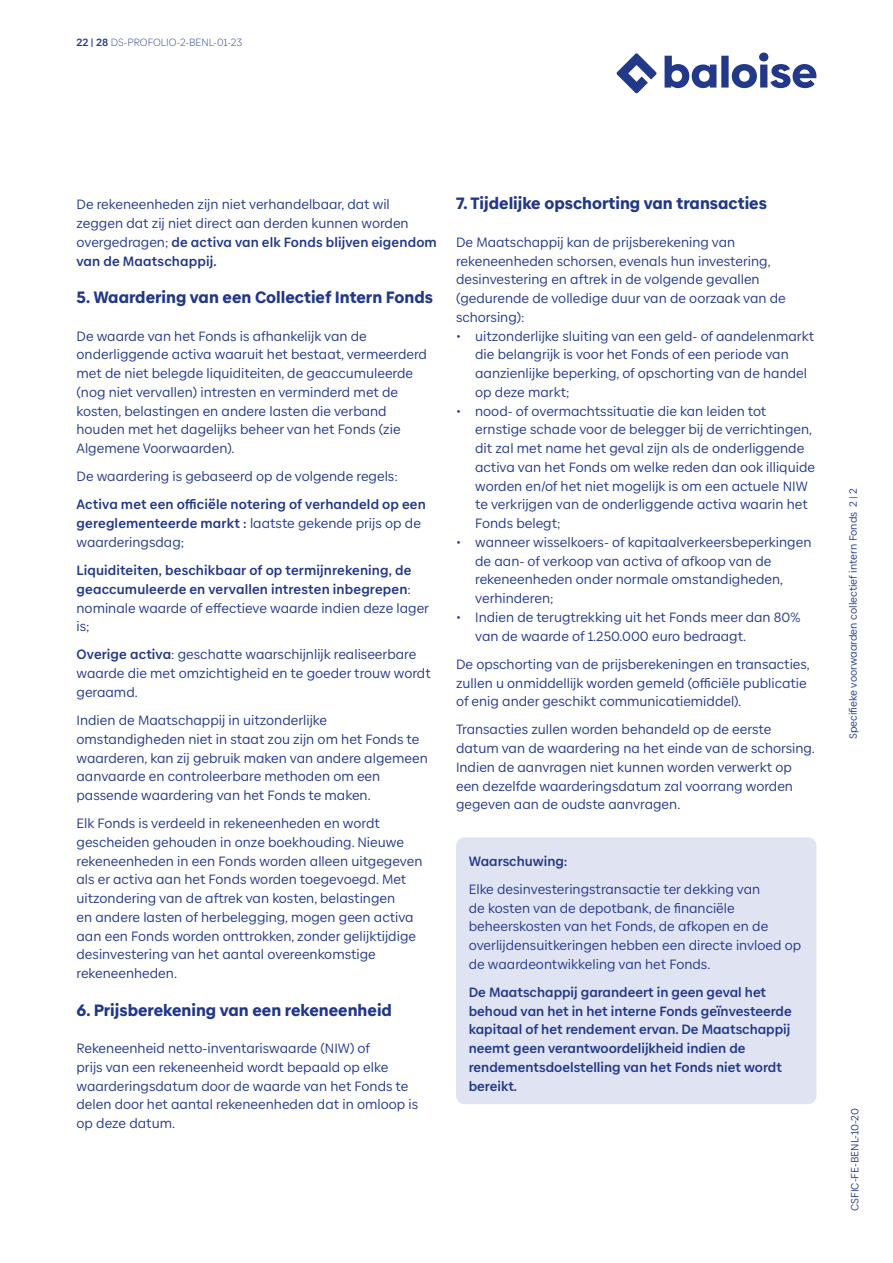
<style>
.page{position:relative;width:893px;height:1263px;background:#fff}
.page>*{position:absolute;margin:0;border:0;box-sizing:border-box;transform-origin:0 0}
.t1{font:900 16.5px "Baloise Create Text";color:#223888}
.t2{font:13.5px/18.8px "Baloise Create Text";color:#223888}
.t3{font:700 13.5px/18.8px "Baloise Create Text";color:#223888}
.t4{font:10.5px "Baloise Create Text";color:#223888}
.t5{font:300 10.5px "Baloise Create Text";color:#223888}
.s1{font-weight:700}
.s2{font-weight:400}
</style>
<div class="page">
<svg style="left:617px;top:53px;width:199px;height:40px"></svg>
<div style="left:456px;top:837px;width:360px;height:267px;background:#e0e4f2;border-radius:9px"></div>
<p class="t5" style="left:77px;top:36px;width:167px"><span class="s1">22 | 28</span> DS-PROFOLIO-2-BENL-01-23</p>
<p class="t2" style="left:77px;top:195px;width:362px">De rekeneenheden zijn niet verhandelbaar, dat wil zeggen dat zij niet direct aan derden kunnen worden overgedragen; <span class="s1">de activa van elk Fonds blijven eigendom van de Maatschappij.</span></p>
<p class="t1" style="left:77px;top:286px;width:358px">5. Waardering van een Collectief Intern Fonds</p>
<p class="t2" style="left:77px;top:326px;width:352px">De waarde van het Fonds is afhankelijk van de onderliggende activa waaruit het bestaat, vermeerderd met de niet belegde liquiditeiten, de geaccumuleerde (nog niet vervallen) intresten en verminderd met de kosten, belastingen en andere lasten die verband houden met het dagelijks beheer van het Fonds (zie Algemene Voorwaarden).</p>
<p class="t3" style="left:77px;top:462px;width:351px;line-height:28px"><span class="s2">De waardering is gebaseerd op de volgende regels:<br></span>Activa met een officiële notering of verhandeld op een</p>
<p class="t2" style="left:77px;top:514px;width:346px"><span class="s1">gereglementeerde markt :</span> laatste gekende prijs op de waarderingsdag;</p>
<p class="t3" style="left:77px;top:561px;width:354px">Liquiditeiten, beschikbaar of op termijnrekening, de geaccumuleerde en vervallen intresten inbegrepen<span class="s2">: nominale waarde of effectieve waarde indien deze lager is;</span></p>
<p class="t2" style="left:77px;top:645px;width:356px"><span class="s1">Overige activa</span>: geschatte waarschijnlijk realiseerbare waarde die met omzichtigheid en te goeder trouw wordt geraamd.</p>
<p class="t2" style="left:77px;top:711px;width:353px">Indien de Maatschappij in uitzonderlijke omstandigheden niet in staat zou zijn om het Fonds te waarderen, kan zij gebruik maken van andere algemeen aanvaarde en controleerbare methoden om een passende waardering van het Fonds te maken.</p>
<p class="t2" style="left:77px;top:814px;width:347px">Elk Fonds is verdeeld in rekeneenheden en wordt gescheiden gehouden in onze boekhouding. Nieuwe rekeneenheden in een Fonds worden alleen uitgegeven als er activa aan het Fonds worden toegevoegd. Met uitzondering van de aftrek van kosten, belastingen<br>en andere lasten of herbelegging, mogen geen activa aan een Fonds worden onttrokken, zonder gelijktijdige desinvestering van het aantal overeenkomstige rekeneenheden.</p>
<p class="t1" style="left:77px;top:998px;width:317px">6. Prijsberekening van een rekeneenheid</p>
<p class="t2" style="left:77px;top:1039px;width:343px">Rekeneenheid netto-inventariswaarde (NIW) of<br>prijs van een rekeneenheid wordt bepaald op elke waarderingsdatum door de waarde van het Fonds te delen door het aantal rekeneenheden dat in omloop is op deze datum.</p>
<p class="t1" style="left:456px;top:192px;width:312px">7. Tijdelijke opschorting van transacties</p>
<p class="t2" style="left:456px;top:233px;width:331px">De Maatschappij kan de prijsberekening van rekeneenheden schorsen, evenals hun investering, desinvestering en aftrek in de volgende gevallen (gedurende de volledige duur van de oorzaak van de schorsing):</p>
<p class="t2" style="left:475px;top:326px;width:340px;text-indent:-19px">• uitzonderlijke sluiting van een geld- of aandelenmarkt die belangrijk is voor het Fonds of een periode van aanzienlijke beperking, of opschorting van de handel op deze markt;</p>
<p class="t2" style="left:475px;top:401px;width:341px;text-indent:-19px">• nood- of overmachtssituatie die kan leiden tot ernstige schade voor de belegger bij de verrichtingen, dit zal met name het geval zijn als de onderliggende activa van het Fonds om welke reden dan ook illiquide worden en/of het niet mogelijk is om een actuele NIW te verkrijgen van de onderliggende activa waarin het Fonds belegt;</p>
<p class="t2" style="left:475px;top:533px;width:338px;text-indent:-19px">• wanneer wisselkoers- of kapitaalverkeersbeperkingen de aan- of verkoop van activa of afkoop van de rekeneenheden onder normale omstandigheden, verhinderen;</p>
<p class="t2" style="left:475px;top:608px;width:327px;text-indent:-19px">• Indien de terugtrekking uit het Fonds meer dan 80% van de waarde of 1.250.000 euro bedraagt.</p>
<p class="t2" style="left:456px;top:655px;width:355px">De opschorting van de prijsberekeningen en transacties, zullen u onmiddellijk worden gemeld (officiële publicatie of enig ander geschikt communicatiemiddel).</p>
<p class="t2" style="left:456px;top:720px;width:360px">Transacties zullen worden behandeld op de eerste datum van de waardering na het einde van de schorsing.<br>Indien de aanvragen niet kunnen worden verwerkt op een dezelfde waarderingsdatum zal voorrang worden gegeven aan de oudste aanvragen.</p>
<p class="t2" style="left:469px;top:847px;width:293px;line-height:28px"><span class="s1">Waarschuwing:<br></span>Elke desinvesteringstransactie ter dekking van</p>
<p class="t2" style="left:469px;top:898px;width:334px">de kosten van de depotbank, de financiële beheerskosten van het Fonds, de afkopen en de overlijdensuitkeringen hebben een directe invloed op de waardeontwikkeling van het Fonds.</p>
<p class="t3" style="left:469px;top:983px;width:324px">De Maatschappij garandeert in geen geval het behoud van het in het interne Fonds geïnvesteerde kapitaal of het rendement ervan. De Maatschappij neemt geen verantwoordelijkheid indien de rendementsdoelstelling van het Fonds niet wordt bereikt.</p>
<p class="t4" style="left:847px;top:739px;width:253px;rotate:-90deg">Specifieke voorwaarden collectief intern Fonds 2 | 2</p>
<p class="t4" style="left:848px;top:1211px;width:104px;rotate:-90deg">CSFIC-FE-BENL-10-20</p>
</div>
